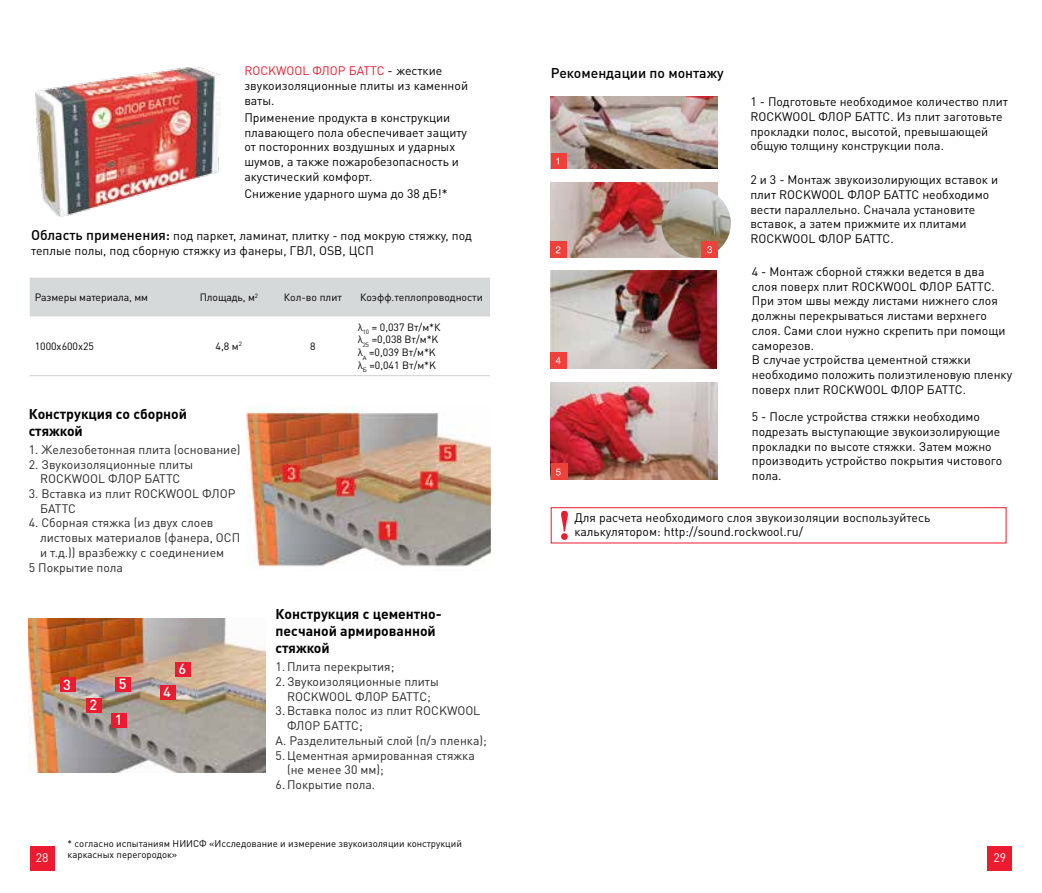
<style>
.page{position:relative;width:1042px;height:893px;background:#fff}
.page>*{position:absolute;margin:0;border:0;box-sizing:border-box;transform-origin:0 0}
.t1{font:500 14.53px "DIN Pro";color:#fff}
.t2{font:700 14px/16.8px "DIN Pro";color:#000}
.t3{font:500 14px "DIN Pro";color:#000}
.t4{font:12.25px/14.7px "DIN Pro";color:#000}
.t5{font:12.25px/14.7px "DIN Pro";color:#292829;text-align:center}
.t6{font:12.25px "DIN Pro";color:#fff}
.t7{font:10.5px/12.6px "DIN Pro";color:#000}
.t8{font:9.62px/11.5px "DIN Pro";color:#000}
.s1{color:#ed1b2f}
.s2{font-weight:500;font-size:14px}
</style>
<div class="page">
<div style="left:30px;top:846px;width:25px;height:25px;background:#ed1b2f"></div>
<div style="left:987px;top:846px;width:25px;height:25px;background:#ed1b2f"></div>
<img style="left:246px;top:406px;width:245px;height:161px">
<img style="left:551px;top:382px;width:166px;height:98px">
<div style="left:551px;top:464px;width:16px;height:16px;background:#ef413c"></div>
<svg style="left:556px;top:469px;width:4px;height:7px"></svg>
<img style="left:551px;top:271px;width:166px;height:98px">
<div style="left:551px;top:352px;width:16px;height:17px;background:#ef413c"></div>
<svg style="left:556px;top:357px;width:4px;height:7px"></svg>
<img style="left:551px;top:182px;width:166px;height:76px">
<div style="left:551px;top:242px;width:16px;height:16px;background:#ef413c"></div>
<svg style="left:556px;top:246px;width:4px;height:7px"></svg>
<img style="left:661px;top:189px;width:70px;height:69px;border-radius:35px">
<div style="left:701px;top:242px;width:16px;height:16px;background:#ef413c"></div>
<svg style="left:707px;top:246px;width:5px;height:7px"></svg>
<img style="left:551px;top:97px;width:166px;height:72px">
<div style="left:551px;top:153px;width:16px;height:16px;background:#ef413c"></div>
<svg style="left:556px;top:158px;width:3px;height:6px"></svg>
<img style="left:35px;top:67px;width:185px;height:149px">
<img style="left:29px;top:619px;width:237px;height:153px">
<div style="left:86px;top:698px;width:16px;height:15px;background:#ed1b2f"></div>
<div style="left:112px;top:713px;width:15px;height:15px;background:#ed1b2f"></div>
<div style="left:160px;top:685px;width:15px;height:14px;background:#ed1b2f"></div>
<div style="left:60px;top:677px;width:15px;height:15px;background:#ed1b2f"></div>
<div style="left:116px;top:677px;width:15px;height:15px;background:#ed1b2f"></div>
<div style="left:175px;top:662px;width:15px;height:14px;background:#ed1b2f"></div>
<div style="left:30px;top:279px;width:460px;height:38px;background:#d6d9d9"></div>
<hr style="left:30px;top:278px;width:155px;height:1px;background:#d0cfcc">
<hr style="left:185px;top:278px;width:88px;height:1px;background:#d0cfcc">
<hr style="left:273px;top:278px;width:80px;height:1px;background:#d0cfcc">
<hr style="left:353px;top:278px;width:137px;height:1px;background:#d0cfcc">
<hr style="left:30px;top:315px;width:155px;height:1px;background:#d0cfcc">
<hr style="left:185px;top:315px;width:88px;height:1px;background:#d0cfcc">
<hr style="left:273px;top:315px;width:80px;height:1px;background:#d0cfcc">
<hr style="left:353px;top:315px;width:137px;height:1px;background:#d0cfcc">
<hr style="left:30px;top:375px;width:155px;height:1px;background:#d0cfcc">
<hr style="left:185px;top:375px;width:88px;height:1px;background:#d0cfcc">
<hr style="left:273px;top:375px;width:80px;height:1px;background:#d0cfcc">
<hr style="left:353px;top:375px;width:137px;height:1px;background:#d0cfcc">
<svg style="left:561px;top:511px;width:7px;height:29px"></svg>
<div style="left:551px;top:507px;width:455px;height:36px;border:1px solid #ed1b2f"></div>
<p class="t4" style="left:244px;top:63px;width:225px"><span class="s1">ROCKWOOL ФЛОР БАТТС</span> - жесткие звукоизоляционные плиты из каменной ваты.</p>
<p class="t4" style="left:244px;top:110px;width:224px">Применение продукта в конструкции плавающего пола обеспечивает защиту от посторонних воздушных и ударных шумов, а также пожаробезопасность и акустический комфорт.</p>
<p class="t4" style="left:244px;top:186px;width:205px">Снижение ударного шума до 38 дБ!*</p>
<p class="t4" style="left:31px;top:228px;width:442px"><span class="s2">Область применения:</span> под паркет, ламинат, плитку - под мокрую стяжку, под теплые полы, под сборную стяжку из фанеры, ГВЛ, OSB, ЦСП</p>
<p class="t7" style="left:35px;top:291px;width:115px">Размеры материала, мм</p>
<p class="t7" style="left:200px;top:291px;width:60px">Площадь, м<sup>2</sup></p>
<p class="t7" style="left:284px;top:291px;width:60px">Кол-во плит</p>
<p class="t7" style="left:360px;top:291px;width:124px">Коэфф.теплопроводности</p>
<p class="t7" style="left:35px;top:339px;width:61px">1000х600х25</p>
<p class="t7" style="left:216px;top:339px;width:28px">4,8 м<sup>2</sup></p>
<p class="t7" style="left:310px;top:339px;width:7px">8</p>
<p class="t7" style="left:358px;top:320px;width:84px">λ<sub>10</sub> = 0,037 Вт/м*К λ<sub>25</sub> =0,038 Вт/м*K λ<sub>А</sub> =0,039 Вт/м*K λ<sub>Б</sub> =0,041 Вт/м*K</p>
<p class="t2" style="left:29px;top:405px;width:160px">Конструкция со сборной стяжкой</p>
<p class="t5" style="left:29px;top:442px;width:213px">1. Железобетонная плита (основание)</p>
<p class="t5" style="left:29px;top:456px;width:166px">2. Звукоизоляционные плиты<br>ROCKWOOL ФЛОР БАТТС</p>
<p class="t5" style="left:40px;top:486px;width:197px;text-align:left;text-indent:-11px">3. Вставка из плит ROCKWOOL ФЛОР<br>БАТТС</p>
<p class="t5" style="left:29px;top:515px;width:186px">4. Сборная стяжка (из двух слоев</p>
<p class="t5" style="left:40px;top:530px;width:202px">листовых материалов (фанера, ОСП</p>
<p class="t5" style="left:40px;top:544px;width:186px">и т.д.)) вразбежку с соединением</p>
<p class="t5" style="left:29px;top:559px;width:96px">5 Покрытие пола</p>
<p class="t1" style="left:63px;top:674px;width:9px">3</p>
<p class="t1" style="left:119px;top:674px;width:9px">5</p>
<p class="t1" style="left:90px;top:695px;width:9px">2</p>
<p class="t1" style="left:115px;top:710px;width:9px">1</p>
<p class="t1" style="left:163px;top:682px;width:9px">4</p>
<p class="t1" style="left:178px;top:659px;width:9px">6</p>
<p class="t2" style="left:276px;top:605px;width:168px">Конструкция с цементно&shy;песчаной армированной стяжкой</p>
<p class="t5" style="left:276px;top:659px;width:120px">1.Плита перекрытия;</p>
<p class="t5" style="left:276px;top:674px;width:165px">2.Звукоизоляционные плиты</p>
<p class="t5" style="left:287px;top:688px;width:145px">ROCKWOOL ФЛОР БАТТС;</p>
<p class="t5" style="left:276px;top:703px;width:206px">3.Вставка полос из плит ROCKWOOL</p>
<p class="t5" style="left:287px;top:718px;width:77px">ФЛОР БАТТС;</p>
<p class="t5" style="left:276px;top:733px;width:213px">А. Разделительный слой (п/э пленка);</p>
<p class="t5" style="left:276px;top:747px;width:201px">5.Цементная армированная стяжка</p>
<p class="t5" style="left:287px;top:762px;width:98px">(не менее 30 мм);</p>
<p class="t5" style="left:276px;top:777px;width:101px">6.Покрытие пола.</p>
<p class="t3" style="left:551px;top:63px;width:174px">Рекомендации по монтажу</p>
<p class="t4" style="left:750px;top:94px;width:259px">1 - Подготовьте необходимое количество плит ROCKWOOL ФЛОР БАТТС. Из плит заготовьте прокладки полос, высотой, превышающей общую толщину конструкции пола.</p>
<p class="t4" style="left:750px;top:172px;width:249px">2 и 3 - Монтаж звукоизолирующих вставок и плит ROCKWOOL ФЛОР БАТТС необходимо вести параллельно. Сначала установите вставок, а затем прижмите их плитами ROCKWOOL ФЛОР БАТТС.</p>
<p class="t4" style="left:752px;top:264px;width:262px">4 - Монтаж сборной стяжки ведется в два слоя поверх плит ROCKWOOL ФЛОР БАТТС.<br>При этом швы между листами нижнего слоя должны перекрываться листами верхнего слоя. Сами слои нужно скрепить при помощи саморезов.<br>В случае устройства цементной стяжки необходимо положить полиэтиленовую пленку поверх плит ROCKWOOL ФЛОР БАТТС.</p>
<p class="t4" style="left:752px;top:409px;width:252px">5 - После устройства стяжки необходимо подрезать выступающие звукоизолирующие прокладки по высоте стяжки. Затем можно производить устройство покрытия чистового пола.</p>
<p class="t4" style="left:574px;top:509px;width:357px">Для расчета необходимого слоя звукоизоляции воспользуйтесь калькулятором: http://sound.rockwool.ru/</p>
<p class="t8" style="left:68px;top:837px;width:396px">* согласно испытаниям НИИСФ «Исследование и измерение звукоизоляции конструкций каркасных перегородок»</p>
<p class="t6" style="left:36px;top:849px;width:14px">28</p>
<p class="t6" style="left:993px;top:849px;width:14px">29</p>
</div>
